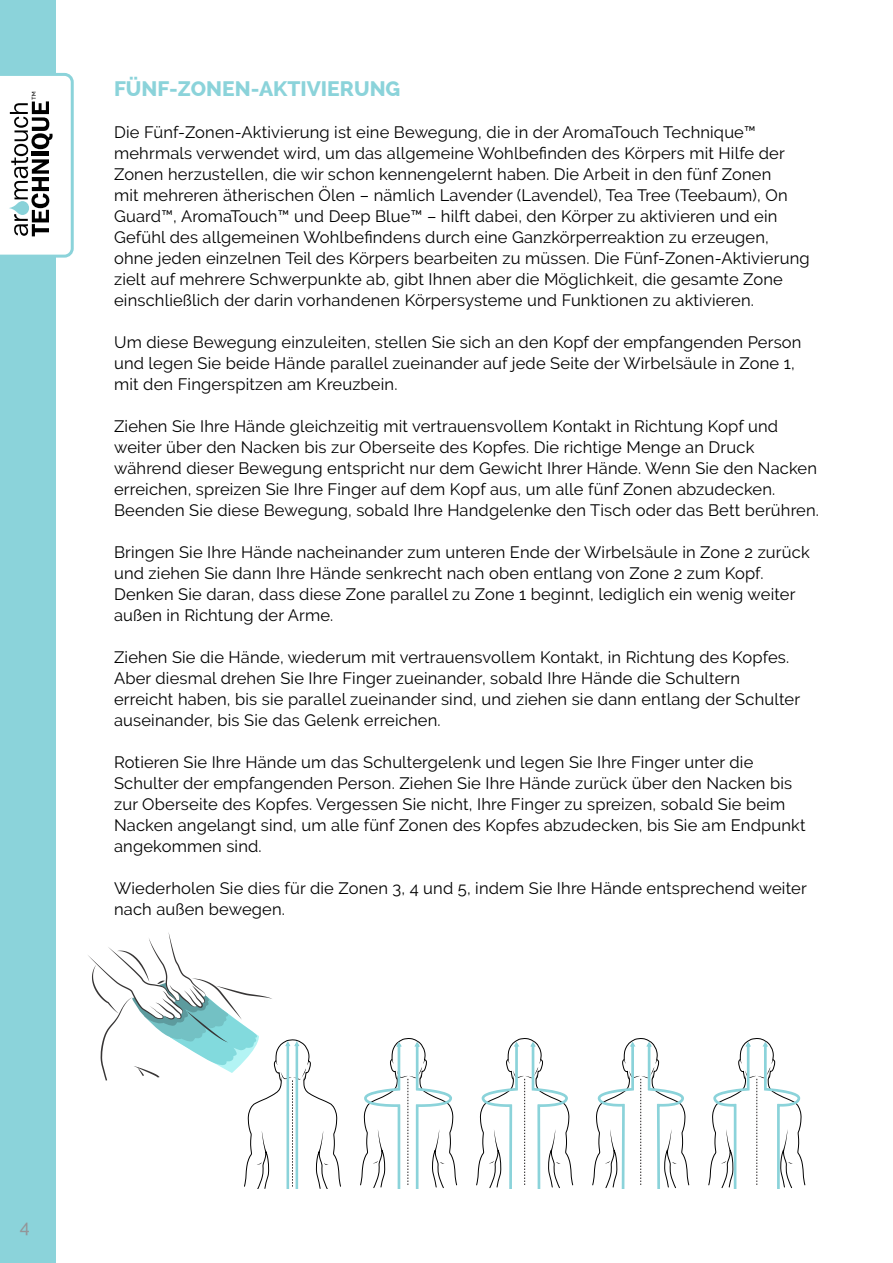
<style>
.page{position:relative;width:893px;height:1263px;background:#fff}
.page>*{position:absolute;margin:0;border:0;box-sizing:border-box;transform-origin:0 0}
.t1{font:800 21px "Raleway";color:#8bd3da}
.t2{font:500 18px "Raleway";color:#939598}
.t3{font:16.5px/21px "Raleway";letter-spacing:.01em;color:#000}
.t4{font:12.6px "Gotham";color:#000}
</style>
<div class="page">
<div style="left:0;top:0;width:56px;height:1263px;background:#8bd3da"></div>
<svg style="left:0;top:73px;width:74px;height:185px"></svg>
<svg style="left:360px;top:1038px;width:97px;height:150px"></svg>
<svg style="left:476px;top:1038px;width:97px;height:150px"></svg>
<svg style="left:592px;top:1038px;width:97px;height:150px"></svg>
<svg style="left:708px;top:1038px;width:97px;height:150px"></svg>
<svg style="left:88px;top:932px;width:253px;height:256px"></svg>
<p class="t4" style="left:28px;top:99px;width:10px;rotate:-90deg">™</p>
<p class="t1" style="left:114px;top:77px;width:288px">FÜNF-ZONEN-AKTIVIERUNG</p>
<p class="t3" style="left:114px;top:122px;width:697px">Die Fünf-Zonen-Aktivierung ist eine Bewegung, die in der AromaTouch Technique™ mehrmals verwendet wird, um das allgemeine Wohlbefinden des Körpers mit Hilfe der Zonen herzustellen, die wir schon kennengelernt haben. Die Arbeit in den fünf Zonen<br>mit mehreren ätherischen Ölen – nämlich Lavender (Lavendel), Tea Tree (Teebaum), On Guard™, AromaTouch™ und Deep Blue™ – hilft dabei, den Körper zu aktivieren und ein Gefühl des allgemeinen Wohlbefindens durch eine Ganzkörperreaktion zu erzeugen, ohne jeden einzelnen Teil des Körpers bearbeiten zu müssen. Die Fünf-Zonen-Aktivierung zielt auf mehrere Schwerpunkte ab, gibt Ihnen aber die Möglichkeit, die gesamte Zone einschließlich der darin vorhandenen Körpersysteme und Funktionen zu aktivieren.</p>
<p class="t3" style="left:114px;top:332px;width:689px">Um diese Bewegung einzuleiten, stellen Sie sich an den Kopf der empfangenden Person und legen Sie beide Hände parallel zueinander auf jede Seite der Wirbelsäule in Zone 1, mit den Fingerspitzen am Kreuzbein.</p>
<p class="t3" style="left:114px;top:416px;width:706px">Ziehen Sie Ihre Hände gleichzeitig mit vertrauensvollem Kontakt in Richtung Kopf und weiter über den Nacken bis zur Oberseite des Kopfes. Die richtige Menge an Druck während dieser Bewegung entspricht nur dem Gewicht Ihrer Hände. Wenn Sie den Nacken erreichen, spreizen Sie Ihre Finger auf dem Kopf aus, um alle fünf Zonen abzudecken.<br>Beenden Sie diese Bewegung, sobald Ihre Handgelenke den Tisch oder das Bett berühren.</p>
<p class="t3" style="left:114px;top:542px;width:697px">Bringen Sie Ihre Hände nacheinander zum unteren Ende der Wirbelsäule in Zone 2 zurück und ziehen Sie dann Ihre Hände senkrecht nach oben entlang von Zone 2 zum Kopf.<br>Denken Sie daran, dass diese Zone parallel zu Zone 1 beginnt, lediglich ein wenig weiter außen in Richtung der Arme.</p>
<p class="t3" style="left:114px;top:647px;width:688px">Ziehen Sie die Hände, wiederum mit vertrauensvollem Kontakt, in Richtung des Kopfes.<br>Aber diesmal drehen Sie Ihre Finger zueinander, sobald Ihre Hände die Schultern erreicht haben, bis sie parallel zueinander sind, und ziehen sie dann entlang der Schulter auseinander, bis Sie das Gelenk erreichen.</p>
<p class="t3" style="left:114px;top:752px;width:693px">Rotieren Sie Ihre Hände um das Schultergelenk und legen Sie Ihre Finger unter die Schulter der empfangenden Person. Ziehen Sie Ihre Hände zurück über den Nacken bis zur Oberseite des Kopfes. Vergessen Sie nicht, Ihre Finger zu spreizen, sobald Sie beim Nacken angelangt sind, um alle fünf Zonen des Kopfes abzudecken, bis Sie am Endpunkt angekommen sind.</p>
<p class="t3" style="left:114px;top:878px;width:694px">Wiederholen Sie dies für die Zonen 3, 4 und 5, indem Sie Ihre Hände entsprechend weiter nach außen bewegen.</p>
<p class="t2" style="left:20px;top:1216px;width:11px">4</p>
</div>
